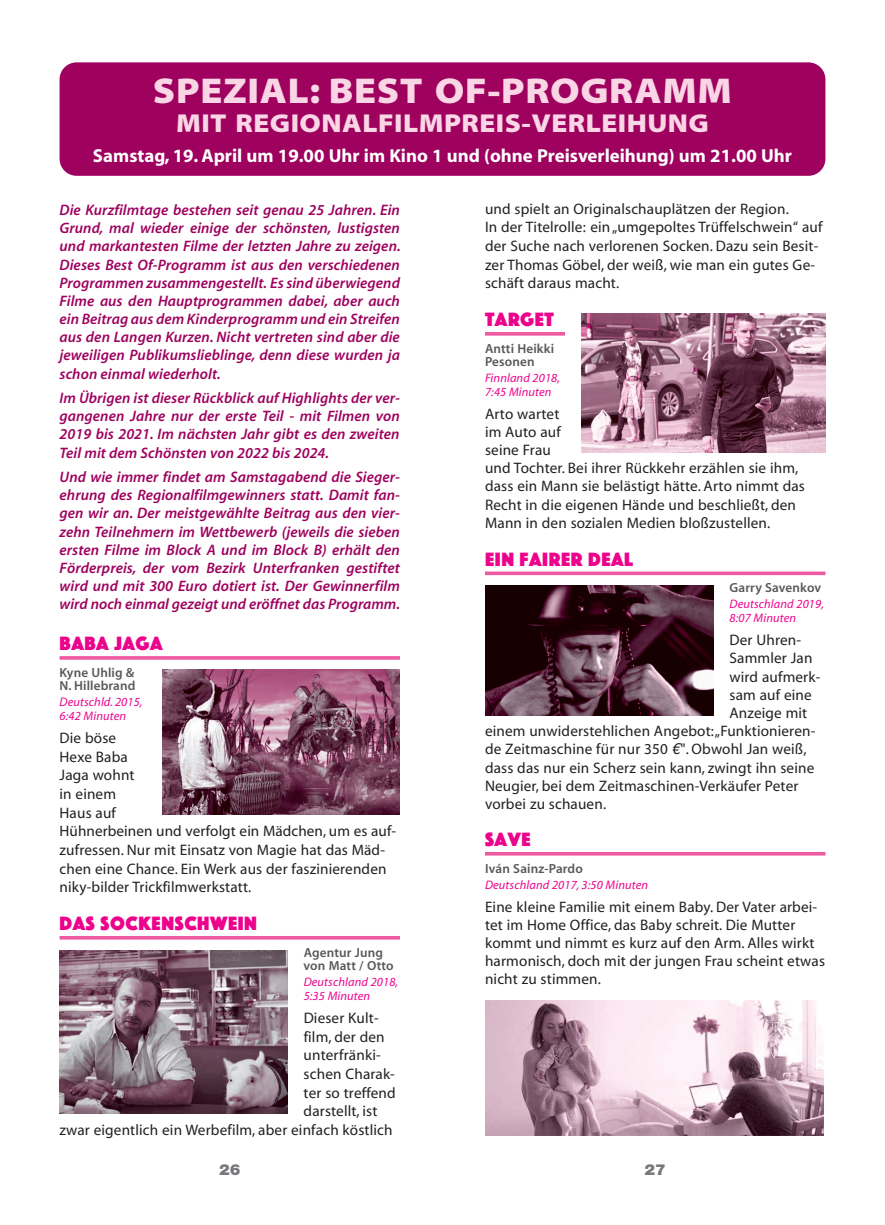
<style>
.page{position:relative;width:885px;height:1225px;background:#fff}
.page>*{position:absolute;margin:0;border:0;box-sizing:border-box;transform-origin:0 0}
.t1{font:36px "Myriad MM.215.wt.300.wd";letter-spacing:.02em;color:#fad5e5}
.t2{font:26px "Myriad MM.215.wt.300.wd";letter-spacing:.02em;color:#fad5e5}
.t3{font:20px "Phosphate Solid";letter-spacing:.03em;color:#ed028c}
.t4{font:18.8px "Myriad MM.700.wt.600.wd";color:#fff}
.t5{font:15.2px/18.6px "Myriad MM.400.wt.600.wd";letter-spacing:.01em;color:#231f20}
.t6{font:15.2px/18.2px "Myriad MM It.565.wt.600.wd";letter-spacing:.005em;color:#9e015e;text-align:justify}
.t7{font:900 15.2px "Helvetica Neue";color:#76787b;scale:1.05 1}
.t8{font:13.2px/13px "Myriad MM.565.wt.600.wd";letter-spacing:.01em;color:#57585a}
.t9{font:12.4px/14px "Myriad MM It.400.wt.600.wd";letter-spacing:.01em;color:#ed028c}
.s1{font-family:"Avenir";font-weight:500;font-style:italic}
</style>
<div class="page">
<svg style="left:485px;top:332px;width:80px;height:4px"></svg>
<svg style="left:485px;top:571px;width:340px;height:4px"></svg>
<hr style="left:485px;top:852px;width:340px;height:3px;background:#ef59a1">
<hr style="left:60px;top:656px;width:340px;height:3px;background:#ef59a1">
<hr style="left:60px;top:936px;width:340px;height:3px;background:#ef59a1">
<img style="left:162px;top:669px;width:238px;height:145px">
<img style="left:60px;top:950px;width:227px;height:163px">
<img style="left:581px;top:314px;width:244px;height:138px">
<img style="left:485px;top:585px;width:228px;height:130px">
<img style="left:485px;top:1000px;width:338px;height:135px">
<div style="left:60px;top:62px;width:765px;height:114px;background:#9e015e;border-radius:17px"></div>
<h1 class="t1" style="left:153px;top:77px;width:580px">SPEZIAL: BEST OF-PROGRAMM</h1>
<h2 class="t2" style="left:176px;top:113px;width:534px">MIT REGIONALFILMPREIS-VERLEIHUNG</h2>
<p class="t4" style="left:93px;top:148px;width:700px">Samstag, 19. April um 19.00 Uhr im Kino 1 und (ohne Preisverleihung) um 21.00 Uhr</p>
<p class="t6" style="left:60px;top:202px;width:342px">Die Kurzfilmtage bestehen seit genau 25 Jahren. Ein Grund, mal wieder einige der schönsten, lustigsten und markantesten Filme der letzten Jahre zu zeigen.<br>Dieses Best Of-Programm ist aus den verschiedenen Programmen zusammengestellt. Es sind überwiegend Filme aus den Hauptprogrammen dabei, aber auch ein Beitrag aus dem Kinderprogramm und ein Streifen aus den Langen Kurzen. Nicht vertreten sind aber die jeweiligen Publikumslieblinge, denn diese wurden ja schon einmal wiederholt.</p>
<p class="t6" style="left:60px;top:390px;width:342px">Im Übrigen ist dieser Rückblick auf Highlights der ver&shy;gangenen Jahre nur der erste Teil - mit Filmen von 2019 bis 2021. Im nächsten Jahr gibt es den zweiten Teil mit dem Schönsten von 2022 bis 2024.</p>
<p class="t6" style="left:60px;top:469px;width:342px">Und wie immer findet am Samstagabend die Sieger&shy;ehrung des Regionalfilmgewinners statt. Damit fan&shy;gen wir an. Der meistgewählte Beitrag aus den vier&shy;zehn Teilnehmern im Wettbewerb (jeweils die sieben ersten Filme im Block A und im Block B) erhält den Förderpreis, der vom Bezirk Unterfranken gestiftet wird und mit 300 Euro dotiert ist. Der Gewinnerfilm wird noch einmal gezeigt und eröffnet das Programm.</p>
<h3 class="t3" style="left:60px;top:629px;width:105px">BABA JAGA</h3>
<p class="t8" style="left:60px;top:667px;width:77px">Kyne Uhlig &amp;<br>N. Hillebrand</p>
<p class="t9" style="left:60px;top:696px;width:84px">Deutschld. 2015,<br>6:42 Minuten</p>
<p class="t5" style="left:60px;top:730px;width:338px">Die böse<br>Hexe Baba<br>Jaga wohnt<br>in einem<br>Haus auf<br>Hühnerbeinen und verfolgt ein Mädchen, um es auf&shy;zufressen. Nur mit Einsatz von Magie hat das Mäd&shy;chen eine Chance. Ein Werk aus der faszinierenden niky-bilder Trickfilmwerkstatt.</p>
<h3 class="t3" style="left:60px;top:909px;width:199px">DAS SOCKENSCHWEIN</h3>
<p class="t8" style="left:303px;top:946px;width:91px">Agentur Jung von Matt / Otto</p>
<p class="t9" style="left:303px;top:976px;width:96px">Deutschland 2018,<br>5:35 Minuten</p>
<p class="t5" style="left:303px;top:1010px;width:76px">Dieser Kult-</p>
<p class="t5" style="left:303px;top:1028px;width:83px">film, der den</p>
<p class="t5" style="left:303px;top:1047px;width:79px">unterfränki-</p>
<p class="t5" style="left:303px;top:1066px;width:93px">schen Charak-</p>
<p class="t5" style="left:303px;top:1084px;width:94px">ter so treffend</p>
<p class="t5" style="left:303px;top:1103px;width:75px">darstellt, ist</p>
<p class="t5" style="left:60px;top:1121px;width:334px">zwar eigentlich ein Werbefilm, aber einfach köstlich</p>
<p class="t5" style="left:485px;top:201px;width:339px">und spielt an Originalschauplätzen der Region.<br>In der Titelrolle: ein„umgepoltes Trüffelschwein“ auf der Suche nach verlorenen Socken. Dazu sein Besit&shy;zer Thomas Göbel, der weiß, wie man ein gutes Ge&shy;schäft daraus macht.</p>
<h3 class="t3" style="left:485px;top:305px;width:70px">TARGET</h3>
<p class="t8" style="left:485px;top:343px;width:71px">Antti Heikki<br>Pesonen</p>
<p class="t9" style="left:485px;top:372px;width:77px">Finnland 2018,<br>7:45 Minuten</p>
<p class="t5" style="left:485px;top:406px;width:321px">Arto wartet<br>im Auto auf<br>seine Frau<br>und Tochter. Bei ihrer Rückkehr erzählen sie ihm, dass ein Mann sie belästigt hätte. Arto nimmt das<br>Recht in die eigenen Hände und beschließt, den<br>Mann in den sozialen Medien bloßzustellen.</p>
<h3 class="t3" style="left:485px;top:545px;width:149px">EIN FAIRER DEAL</h3>
<p class="t8" style="left:729px;top:582px;width:93px">Garry Savenkov</p>
<p class="t9" style="left:729px;top:598px;width:96px">Deutschland 2019,<br>8:07 Minuten</p>
<p class="t5" style="left:729px;top:632px;width:73px">Der Uhren-</p>
<p class="t5" style="left:729px;top:650px;width:84px">Sammler Jan</p>
<p class="t5" style="left:729px;top:668px;width:92px">wird aufmerk-</p>
<p class="t5" style="left:729px;top:686px;width:84px">sam auf eine</p>
<p class="t5" style="left:729px;top:705px;width:79px">Anzeige mit</p>
<p class="t5" style="left:485px;top:723px;width:332px">einem unwiderstehlichen Angebot:„Funktionieren-</p>
<p class="t5" style="left:485px;top:741px;width:323px">de Zeitmaschine für nur 350 <span class="s1">€</span>". Obwohl Jan weiß,</p>
<p class="t5" style="left:485px;top:759px;width:331px">dass das nur ein Scherz sein kann, zwingt ihn seine</p>
<p class="t5" style="left:485px;top:777px;width:315px">Neugier, bei dem Zeitmaschinen-Verkäufer Peter</p>
<p class="t5" style="left:485px;top:796px;width:123px">vorbei zu schauen.</p>
<h3 class="t3" style="left:485px;top:825px;width:47px">SAVE</h3>
<p class="t8" style="left:485px;top:862px;width:99px">Iván Sainz-Pardo</p>
<p class="t9" style="left:485px;top:879px;width:165px">Deutschland 2017, 3:50 Minuten</p>
<p class="t5" style="left:485px;top:898px;width:341px">Eine kleine Familie mit einem Baby. Der Vater arbei&shy;tet im Home Office, das Baby schreit. Die Mutter kommt und nimmt es kurz auf den Arm. Alles wirkt harmonisch, doch mit der jungen Frau scheint etwas nicht zu stimmen.</p>
<p class="t7" style="left:219px;top:1164px;width:22px">26</p>
<p class="t7" style="left:644px;top:1164px;width:22px">27</p>
</div>
